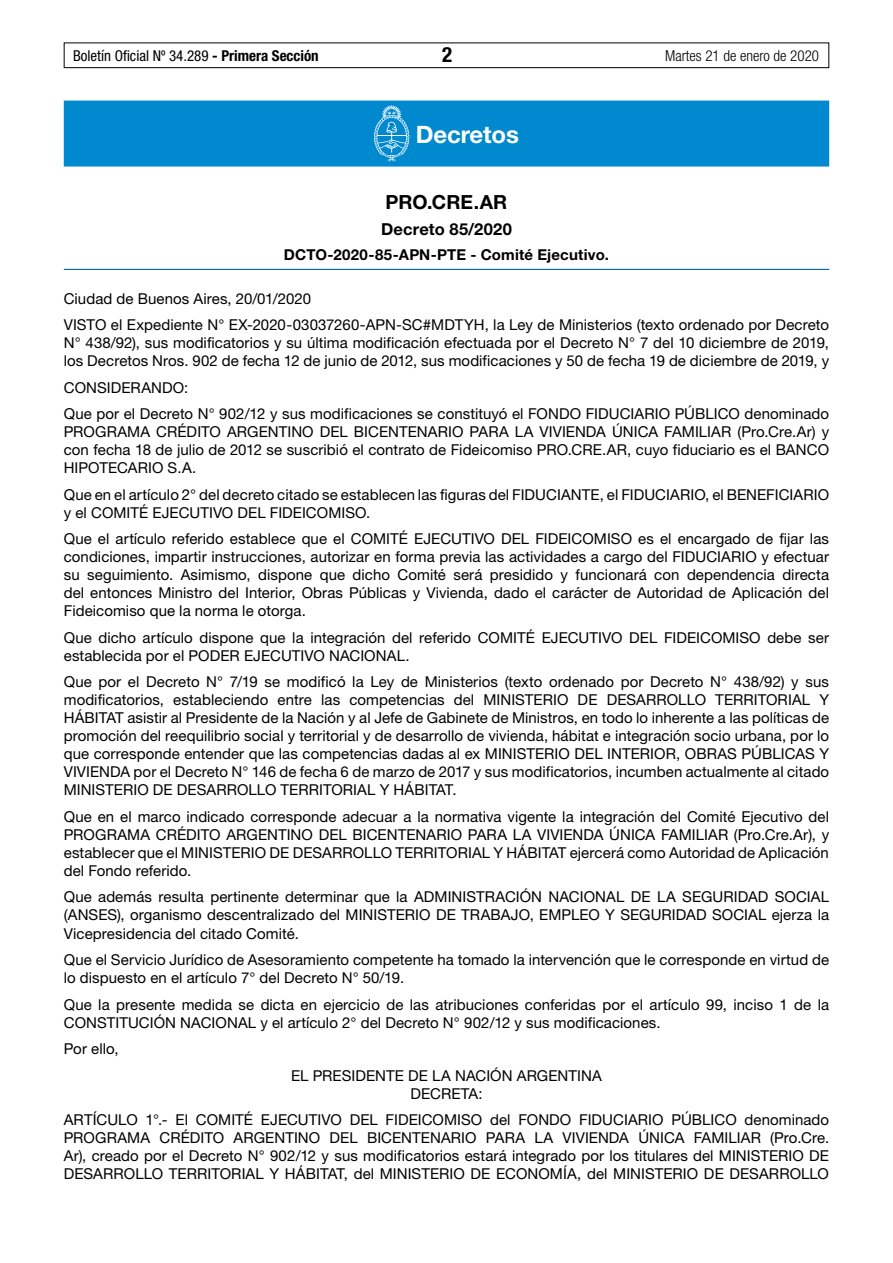
<style>
.page{position:relative;width:893px;height:1263px;background:#fff}
.page>*{position:absolute;margin:0;border:0;box-sizing:border-box;transform-origin:0 0}
.t1{font:700 24px "Helvetica Neue LT Std";letter-spacing:-.005em;color:#fff}
.t2{font:700 condensed 21px "Helvetica Neue LT Std";color:#000}
.t3{font:700 19.5px "Helvetica Neue LT Std";color:#000}
.t4{font:700 16.5px "Helvetica Neue LT Std";letter-spacing:.015em;color:#000}
.t5{font:15px/18px "Helvetica Neue LT Std";letter-spacing:.005em;color:#000}
.t6{font:condensed 15px "Helvetica Neue LT Std";color:#000}
.t7{font:700 15px "Helvetica Neue LT Std";letter-spacing:.01em;color:#000}
.t8{font:300 condensed 15px "Helvetica Neue LT Std";color:#000}
.s1{font-weight:700}
</style>
<div class="page">
<div style="left:64px;top:43px;width:765px;height:25px;border:1px solid #000"></div>
<div style="left:64px;top:101px;width:765px;height:66px;background:#0089cf"></div>
<hr style="left:64px;top:269px;width:765px;height:1px;background:#0066b3">
<svg style="left:374px;top:105px;width:35px;height:56px"></svg>
<p class="t6" style="left:73px;top:47px;width:247px">Boletín Oficial Nº 34.289 <span class="s1">- Primera Sección</span></p>
<h2 class="t2" style="left:442px;top:42px;width:12px">2</h2>
<p class="t8" style="left:665px;top:47px;width:155px">Martes 21 de enero de 2020</p>
<h1 class="t1" style="left:416px;top:120px;width:105px">Decretos</h1>
<h3 class="t3" style="left:386px;top:190px;width:123px">PRO.CRE.AR</h3>
<p class="t4" style="left:381px;top:219px;width:132px">Decreto 85/2020</p>
<p class="t7" style="left:284px;top:246px;width:326px">DCTO-2020-85-APN-PTE - Comité Ejecutivo.</p>
<p class="t5" style="left:64px;top:285px;width:767px;line-height:26.5px">Ciudad de Buenos Aires, 20/01/2020<br>VISTO el Expediente N° EX-2020-03037260-APN-SC#MDTYH, la Ley de Ministerios (texto ordenado por Decreto</p>
<p class="t5" style="left:64px;top:334px;width:767px">N° 438/92), sus modificatorios y su última modificación efectuada por el Decreto N° 7 del 10 diciembre de 2019, los Decretos Nros. 902 de fecha 12 de junio de 2012, sus modificaciones y 50 de fecha 19 de diciembre de 2019, y</p>
<p class="t5" style="left:64px;top:374px;width:767px;line-height:26.5px">CONSIDERANDO:<br>Que por el Decreto N° 902/12 y sus modificaciones se constituyó el FONDO FIDUCIARIO PÚBLICO denominado</p>
<p class="t5" style="left:64px;top:423px;width:767px;text-align:justify">PROGRAMA CRÉDITO ARGENTINO DEL BICENTENARIO PARA LA VIVIENDA ÚNICA FAMILIAR (Pro.Cre.Ar) y con fecha 18 de julio de 2012 se suscribió el contrato de Fideicomiso PRO.CRE.AR, cuyo fiduciario es el BANCO HIPOTECARIO S.A.</p>
<p class="t5" style="left:64px;top:485px;width:767px">Que en el artículo 2° del decreto citado se establecen las figuras del FIDUCIANTE, el FIDUCIARIO, el BENEFICIARIO y el COMITÉ EJECUTIVO DEL FIDEICOMISO.</p>
<p class="t5" style="left:64px;top:530px;width:767px;text-align:justify">Que el artículo referido establece que el COMITÉ EJECUTIVO DEL FIDEICOMISO es el encargado de fijar las condiciones, impartir instrucciones, autorizar en forma previa las actividades a cargo del FIDUCIARIO y efectuar su seguimiento. Asimismo, dispone que dicho Comité será presidido y funcionará con dependencia directa del entonces Ministro del Interior, Obras Públicas y Vivienda, dado el carácter de Autoridad de Aplicación del Fideicomiso que la norma le otorga.</p>
<p class="t5" style="left:64px;top:628px;width:767px">Que dicho artículo dispone que la integración del referido COMITÉ EJECUTIVO DEL FIDEICOMISO debe ser establecida por el PODER EJECUTIVO NACIONAL.</p>
<p class="t5" style="left:64px;top:673px;width:767px;text-align:justify">Que por el Decreto N° 7/19 se modificó la Ley de Ministerios (texto ordenado por Decreto N° 438/92) y sus modificatorios, estableciendo entre las competencias del MINISTERIO DE DESARROLLO TERRITORIAL Y HÁBITAT asistir al Presidente de la Nación y al Jefe de Gabinete de Ministros, en todo lo inherente a las políticas de promoción del reequilibrio social y territorial y de desarrollo de vivienda, hábitat e integración socio urbana, por lo que corresponde entender que las competencias dadas al ex MINISTERIO DEL INTERIOR, OBRAS PÚBLICAS Y VIVIENDA por el Decreto N° 146 de fecha 6 de marzo de 2017 y sus modificatorios, incumben actualmente al citado MINISTERIO DE DESARROLLO TERRITORIAL Y HÁBITAT.</p>
<p class="t5" style="left:64px;top:807px;width:767px;text-align:justify">Que en el marco indicado corresponde adecuar a la normativa vigente la integración del Comité Ejecutivo del PROGRAMA CRÉDITO ARGENTINO DEL BICENTENARIO PARA LA VIVIENDA ÚNICA FAMILIAR (Pro.Cre.Ar), y establecer que el MINISTERIO DE DESARROLLO TERRITORIAL Y HÁBITAT ejercerá como Autoridad de Aplicación del Fondo referido.</p>
<p class="t5" style="left:64px;top:888px;width:767px;text-align:justify">Que además resulta pertinente determinar que la ADMINISTRACIÓN NACIONAL DE LA SEGURIDAD SOCIAL (ANSES), organismo descentralizado del MINISTERIO DE TRABAJO, EMPLEO Y SEGURIDAD SOCIAL ejerza la Vicepresidencia del citado Comité.</p>
<p class="t5" style="left:64px;top:950px;width:767px">Que el Servicio Jurídico de Asesoramiento competente ha tomado la intervención que le corresponde en virtud de lo dispuesto en el artículo 7° del Decreto N° 50/19.</p>
<p class="t5" style="left:64px;top:995px;width:767px">Que la presente medida se dicta en ejercicio de las atribuciones conferidas por el artículo 99, inciso 1 de la<br>CONSTITUCIÓN NACIONAL y el artículo 2° del Decreto N° 902/12 y sus modificaciones.</p>
<p class="t5" style="left:64px;top:1039px;width:56px">Por ello,</p>
<p class="t5" style="left:291px;top:1066px;width:312px;text-align:center">EL PRESIDENTE DE LA NACIÓN ARGENTINA<br>DECRETA:</p>
<p class="t5" style="left:64px;top:1110px;width:767px;text-align:justify">ARTÍCULO 1°.- El COMITÉ EJECUTIVO DEL FIDEICOMISO del FONDO FIDUCIARIO PÚBLICO denominado PROGRAMA CRÉDITO ARGENTINO DEL BICENTENARIO PARA LA VIVIENDA ÚNICA FAMILIAR (Pro.Cre.<br>Ar), creado por el Decreto N° 902/12 y sus modificatorios estará integrado por los titulares del MINISTERIO DE DESARROLLO TERRITORIAL Y HÁBITAT, del MINISTERIO DE ECONOMÍA, del MINISTERIO DE DESARROLLO</p>
</div>
